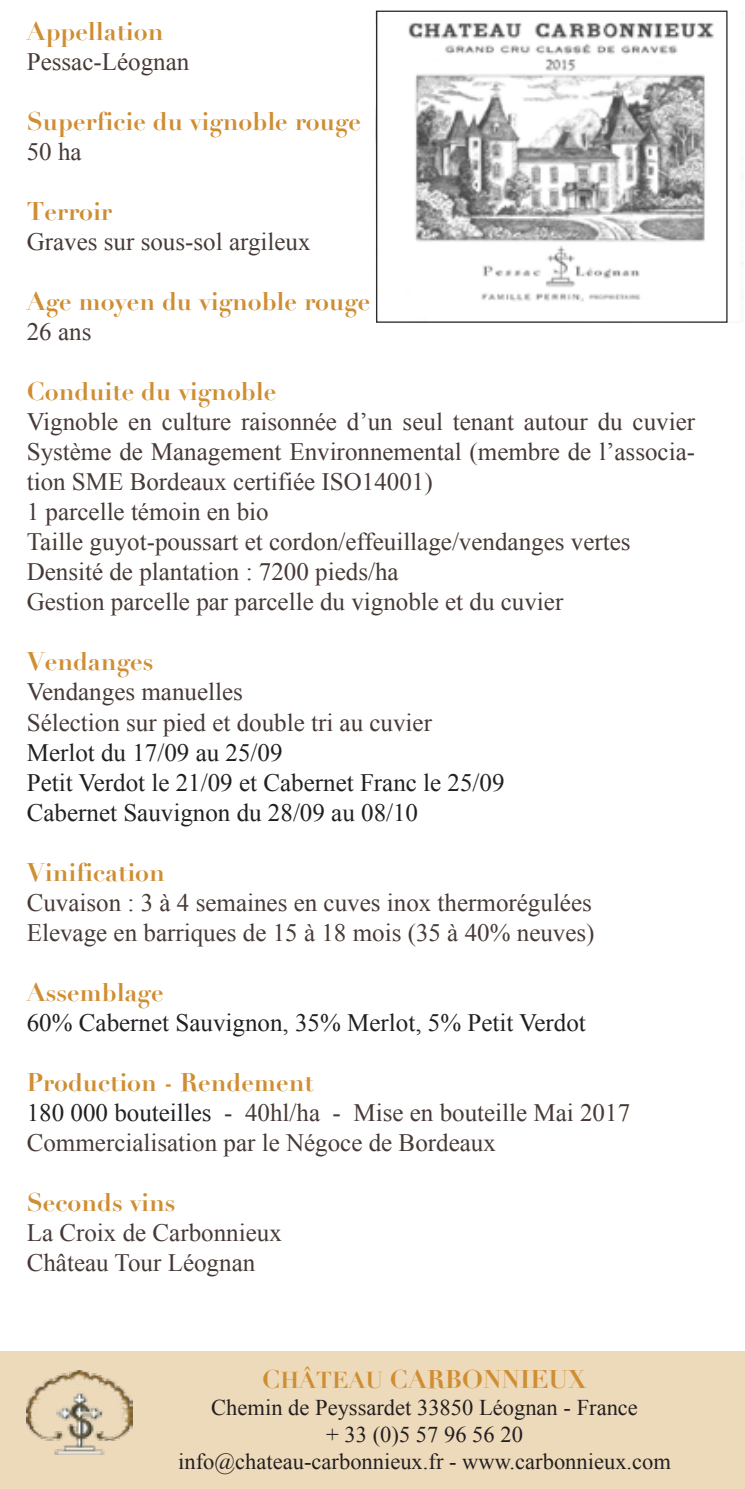
<style>
.page{position:relative;width:745px;height:1489px;background:#fff}
.page>*{position:absolute;margin:0;border:0;box-sizing:border-box;transform-origin:0 0}
.t1{font:25px/30px "Times New Roman";color:#473a36}
.t2{font:700 25px "Didot";color:#d08e33}
.t3{font:25px/30px "Times New Roman";color:#231f20}
.t4{font:22.5px/27px "Times New Roman";color:#231f20;text-align:center}
.s1{color:#231f20}
.s2{font-size:22.5px}
</style>
<div class="page">
<div style="left:0;top:1351px;width:744px;height:137px;background:#eddabb"></div>
<img style="left:27px;top:1370px;width:105px;height:84px">
<img style="left:375px;top:11px;width:353px;height:311px">
<div style="left:376px;top:11px;width:351px;height:312px;border:1px solid #231f20"></div>
<p class="t2" style="left:27px;top:16px;width:138px">Appellation</p>
<p class="t1" style="left:27px;top:46px;width:164px">Pessac-Léognan</p>
<p class="t2" style="left:27px;top:106px;width:335px">Superficie du vignoble rouge</p>
<p class="t1" style="left:27px;top:136px;width:56px">50 ha</p>
<p class="t2" style="left:27px;top:196px;width:87px">Terroir</p>
<p class="t1" style="left:27px;top:226px;width:285px">Graves sur sous-sol argileux</p>
<p class="t2" style="left:27px;top:286px;width:345px">Age moyen du vignoble rouge</p>
<p class="t1" style="left:27px;top:316px;width:66px">26 ans</p>
<p class="t2" style="left:27px;top:376px;width:251px">Conduite du vignoble</p>
<p class="t1" style="left:27px;top:406px;width:669px">Vignoble en culture raisonnée d’un seul tenant autour du cuvier Système de Management Environnemental (membre de l’associa&shy;tion SME Bordeaux certifiée ISO14001)<br>1 parcelle témoin en bio<br>Taille guyot-poussart et cordon/effeuillage/vendanges vertes Densité de plantation : 7200 pieds/ha<br>Gestion parcelle par parcelle du vignoble et du cuvier</p>
<p class="t2" style="left:27px;top:646px;width:128px">Vendanges</p>
<p class="t1" style="left:27px;top:676px;width:406px">Vendanges manuelles<br>Sélection sur pied et double tri au cuvier</p>
<p class="t3" style="left:27px;top:736px;width:479px">Merlot du 17/09 au 25/09<br>Petit Verdot le 21/09 et Cabernet Franc le 25/09<br>Cabernet Sauvignon du 28/09 au 08/10</p>
<p class="t2" style="left:27px;top:856px;width:140px">Vinification</p>
<p class="t1" style="left:27px;top:886px;width:569px">Cuvaison : 3 à 4 semaines en cuves inox thermorégulées<br>Elevage en barriques de 15 à 18 mois (35 à 40% neuves)</p>
<p class="t2" style="left:27px;top:976px;width:138px">Assemblage</p>
<p class="t3" style="left:27px;top:1006px;width:560px">60% Cabernet Sauvignon, 35% Merlot, 5% Petit Verdot</p>
<p class="t2" style="left:27px;top:1066px;width:288px">Production - Rendement</p>
<p class="t1" style="left:27px;top:1096px;width:604px"><span class="s1">180 000 bouteilles</span> - 40hl/ha - Mise en bouteille Mai 2017<br>Commercialisation par le Négoce de Bordeaux</p>
<p class="t2" style="left:27px;top:1186px;width:150px">Seconds vins</p>
<p class="t1" style="left:27px;top:1216px;width:256px">La Croix de Carbonnieux<br>Château Tour Léognan</p>
<p class="t2" style="left:262px;top:1363px;width:326px">C<span class="s2">HÂTEAU</span> CARBONNIEUX</p>
<p class="t4" style="left:178px;top:1393px;width:494px">Chemin de Peyssardet 33850 Léognan - France<br>+ 33 (0)5 57 96 56 20<br>info@chateau-carbonnieux.fr - www.carbonnieux.com</p>
</div>
